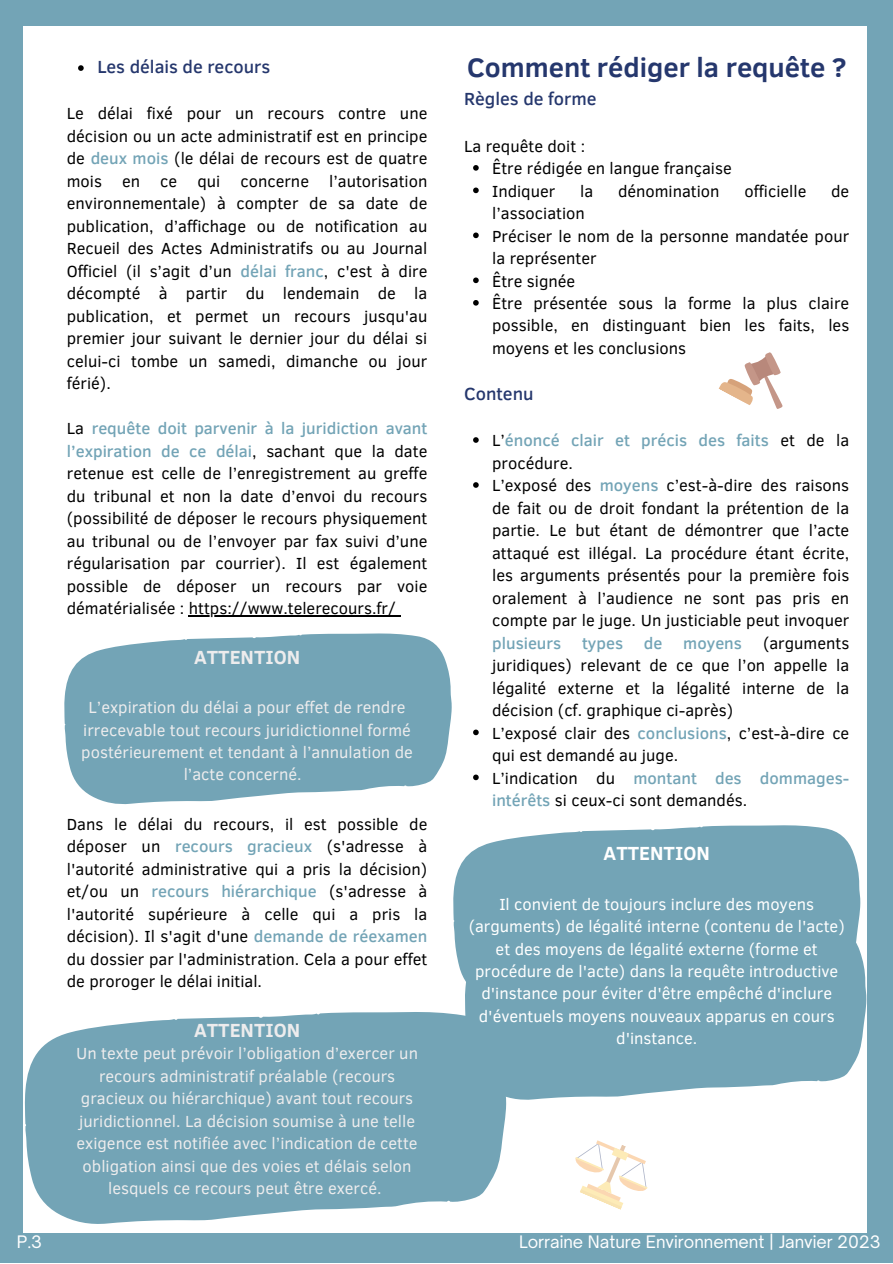
<style>
.page{position:relative;width:893px;height:1264px;background:#fff}
.page>*{position:absolute;margin:0;border:0;box-sizing:border-box;transform-origin:0 0}
.t1{font:700 27.45px "Clear Sans";color:#25376d}
.t2{font:700 19.5px "Clear Sans";color:#edeced}
.t3{font:700 19.5px "Clear Sans";color:#fff}
.t4{font:500 18px "Clear Sans";color:#25376d}
.t5{font:16.5px/22.5px "Clear Sans";color:#000;text-align:justify}
.t6{font:16.5px/22.5px "Clear Sans";color:#edeced;text-align:center}
.t7{font:16.5px/22.5px "Clear Sans";color:#fff;text-align:center}
.t8{font:500 16.5px/22.5px "Clear Sans";color:#73a4b6}
.t9{font:16.5px "Open Sauce One";color:#fff}
.s1{font-weight:500;color:#73a4b6}
.s2{font-weight:400;color:#000}
</style>
<div class="page">
<div style="left:0;top:0;width:892px;height:1262px;background:#73a4b6"></div>
<div style="left:24px;top:26px;width:842px;height:1206px;background:#fff"></div>
<svg style="left:64px;top:633px;width:388px;height:172px;background:#84afbf"></svg>
<svg style="left:24px;top:1012px;width:482px;height:212px;background:#83aebe"></svg>
<svg style="left:78px;top:65px;width:6px;height:6px"></svg>
<hr style="left:189px;top:615px;width:207px;height:1px;background:#000">
<svg style="left:453px;top:825px;width:407px;height:154px;background:#7facbc"></svg>
<div style="left:464px;top:922px;width:402px;height:178px;background:#73a4b6"></div>
<svg style="left:473px;top:165px;width:5px;height:6px"></svg>
<svg style="left:473px;top:187px;width:5px;height:6px"></svg>
<svg style="left:473px;top:232px;width:5px;height:6px"></svg>
<svg style="left:473px;top:277px;width:5px;height:6px"></svg>
<svg style="left:473px;top:300px;width:5px;height:5px"></svg>
<svg style="left:473px;top:437px;width:5px;height:6px"></svg>
<svg style="left:473px;top:482px;width:5px;height:6px"></svg>
<svg style="left:473px;top:729px;width:5px;height:6px"></svg>
<svg style="left:473px;top:774px;width:5px;height:6px"></svg>
<svg style="left:718px;top:352px;width:65px;height:57px"></svg>
<svg style="left:575px;top:1140px;width:73px;height:69px"></svg>
<p class="t4" style="left:97px;top:54px;width:174px">Les délais de recours</p>
<p class="t5" style="left:67px;top:101px;width:362px">Le délai fixé pour un recours contre une décision ou un acte administratif est en principe de <span class="s1">deux mois</span> (le délai de recours est de quatre mois en ce qui concerne l’autorisation environnementale) à compter de sa date de publication, d’affichage ou de notification au Recueil des Actes Administratifs ou au Journal Officiel (il s’agit d’un <span class="s1">délai franc</span>, c'est à dire décompté à partir du lendemain de la publication, et permet un recours jusqu'au premier jour suivant le dernier jour du délai si celui-ci tombe un samedi, dimanche ou jour férié).</p>
<p class="t5" style="left:67px;top:416px;width:362px">La <span class="s1">requête doit parvenir à la juridiction avant l’expiration de ce délai</span>, sachant que la date retenue est celle de l’enregistrement au greffe du tribunal et non la date d’envoi du recours (possibilité de déposer le recours physiquement au tribunal ou de l’envoyer par fax suivi d’une régularisation par courrier). Il est également possible de déposer un recours par voie dématérialisée : https://www.telerecours.fr/</p>
<p class="t2" style="left:194px;top:642px;width:108px">ATTENTION</p>
<p class="t6" style="left:81px;top:695px;width:333px">L’expiration du délai a pour effet de rendre irrecevable tout recours juridictionnel formé postérieurement et tendant à l’annulation de l’acte concerné.</p>
<p class="t5" style="left:67px;top:812px;width:362px">Dans le délai du recours, il est possible de déposer un <span class="s1">recours gracieux</span> (s'adresse à l'autorité administrative qui a pris la décision) et/ou un <span class="s1">recours hiérarchique</span> (s'adresse à l'autorité supérieure à celle qui a pris la décision). Il s'agit d'une <span class="s1">demande de réexamen </span>du dossier par l'administration. Cela a pour effet de proroger le délai initial.</p>
<p class="t2" style="left:194px;top:1015px;width:108px">ATTENTION</p>
<p class="t6" style="left:76px;top:1041px;width:343px">Un texte peut prévoir l’obligation d’exercer un recours administratif préalable (recours gracieux ou hiérarchique) avant tout recours juridictionnel. La décision soumise à une telle exigence est notifiée avec l’indication de cette obligation ainsi que des voies et délais selon lesquels ce recours peut être exercé.</p>
<p class="t1" style="left:467px;top:47px;width:381px">Comment rédiger la requête ?</p>
<p class="t4" style="left:464px;top:86px;width:134px">Règles de forme</p>
<p class="t5" style="left:464px;top:134px;width:122px">La requête doit :</p>
<p class="t5" style="left:492px;top:156px;width:241px">Être rédigée en langue française</p>
<p class="t5" style="left:492px;top:179px;width:65px">Indiquer</p>
<p class="t5" style="left:580px;top:179px;width:15px">la</p>
<p class="t5" style="left:618px;top:179px;width:103px">dénomination</p>
<p class="t5" style="left:744px;top:179px;width:63px">officielle</p>
<p class="t5" style="left:831px;top:179px;width:20px">de</p>
<p class="t5" style="left:492px;top:201px;width:94px">l’association</p>
<p class="t5" style="left:492px;top:224px;width:358px">Préciser le nom de la personne mandatée pour la représenter</p>
<p class="t5" style="left:492px;top:268px;width:85px">Être signée</p>
<p class="t5" style="left:492px;top:291px;width:358px">Être présentée sous la forme la plus claire possible, en distinguant bien les faits, les moyens et les conclusions</p>
<p class="t4" style="left:464px;top:381px;width:71px">Contenu</p>
<p class="t8" style="left:492px;top:428px;width:358px"><span class="s2">L’</span>énoncé clair et précis des faits <span class="s2">et de la procédure.</span></p>
<p class="t5" style="left:492px;top:473px;width:358px">L’exposé des <span class="s1">moyens</span> c’est-à-dire des raisons de fait ou de droit fondant la prétention de la partie. Le but étant de démontrer que l’acte attaqué est illégal. La procédure étant écrite, les arguments présentés pour la première fois oralement à l’audience ne sont pas pris en compte par le juge. Un justiciable peut invoquer <span class="s1">plusieurs</span></p>
<p class="t5" style="left:492px;top:630px;width:358px;text-indent:271px">(arguments juridiques) relevant de ce que l’on appelle la légalité externe et la légalité interne de la décision (cf. graphique ci-après)</p>
<p class="t5" style="left:492px;top:720px;width:358px">L’exposé clair des <span class="s1">conclusions</span>, c’est-à-dire ce qui est demandé au juge.</p>
<p class="t5" style="left:492px;top:765px;width:358px">L’indication du <span class="s1">montant des dommages&shy;intérêts</span> si ceux-ci sont demandés.</p>
<p class="t8" style="left:582px;top:630px;width:43px">types</p>
<p class="t8" style="left:644px;top:630px;width:20px">de</p>
<p class="t8" style="left:683px;top:630px;width:60px">moyens</p>
<p class="t3" style="left:603px;top:839px;width:108px">ATTENTION</p>
<p class="t7" style="left:468px;top:891px;width:377px">Il convient de toujours inclure des moyens (arguments) de légalité interne (contenu de l'acte) et des moyens de légalité externe (forme et procédure de l'acte) dans la requête introductive d'instance pour éviter d'être empêché d'inclure d'éventuels moyens nouveaux apparus en cours d'instance.</p>
<p class="t9" style="left:17px;top:1231px;width:27px">P.3</p>
<p class="t9" style="left:519px;top:1231px;width:363px">Lorraine Nature Environnement | Janvier 2023</p>
</div>
